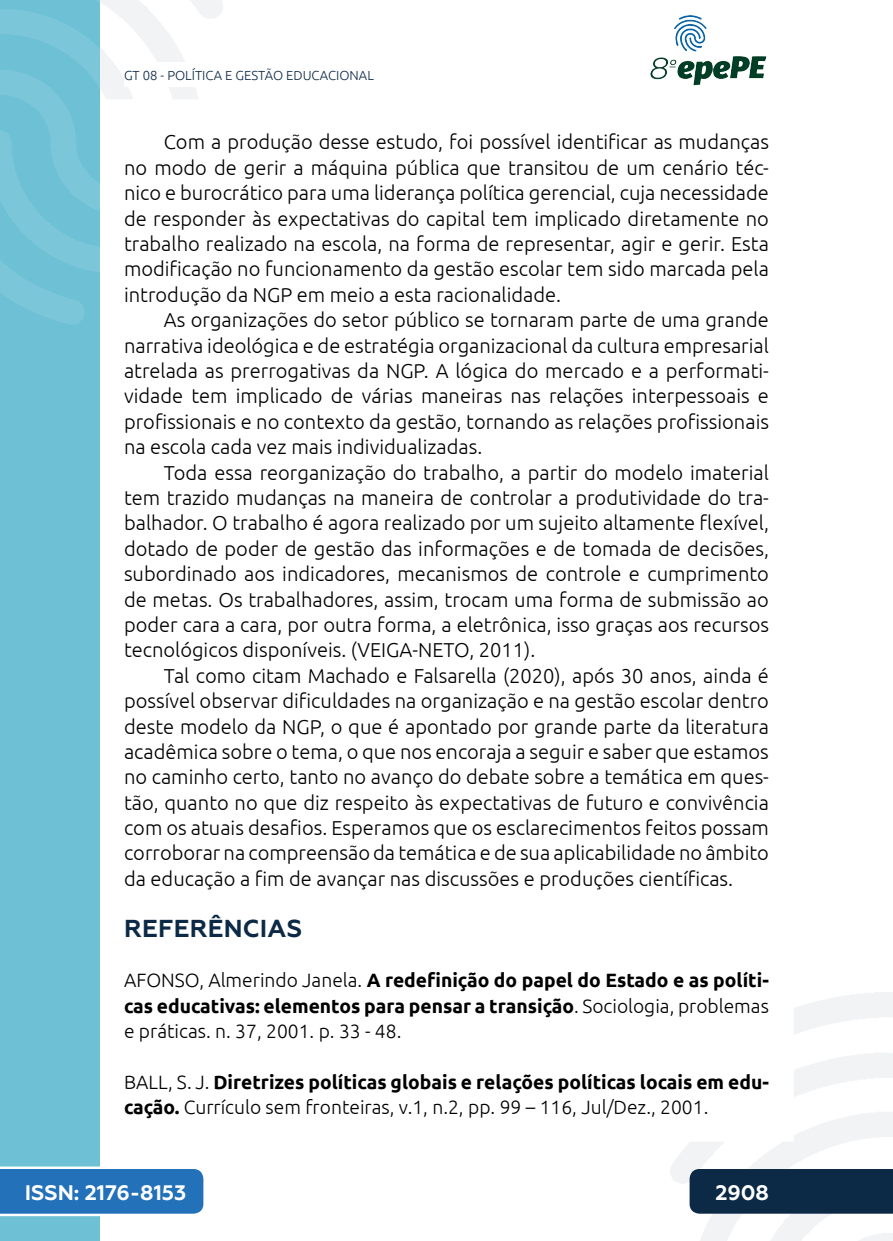
<style>
.page{position:relative;width:893px;height:1241px;background:#fff}
.page>*{position:absolute;margin:0;border:0;box-sizing:border-box;transform-origin:0 0}
._3_SUBTÍTULO{font:700 24.5px "Geometria";letter-spacing:.01em;color:#0c2a46}
.t1{font:700 21px "Geometria";color:#fff}
._5_CORPO{font:300 20.12px/25.4px "Ubuntu";color:#000;text-align:justify}
._11_REFERENCIAS{font:700 19.25px/25.4px "Ubuntu";color:#000;text-align:justify}
._11_REFERENCIAS-2{font:300 19.25px/25.4px "Ubuntu";color:#000}
.t2{font:300 13.12px "Ubuntu";color:#0c2a46}
.s1{font-weight:300}
.s2{font-weight:700}
</style>
<div class="page">
<svg style="left:670px;top:992px;width:223px;height:248px"></svg>
<svg style="left:99px;top:0;width:124px;height:324px"></svg>
<img style="left:650px;top:15px;width:117px;height:71px">
<div style="left:0;top:0;width:99px;height:1240px;background:#6ec0d5"></div>
<svg style="left:0;top:0;width:99px;height:325px"></svg>
<svg style="left:0;top:1166px;width:203px;height:49px;background:#367dbf"></svg>
<div style="left:690px;top:1168px;width:203px;height:45px;background:#0c2a46"></div>
<div style="left:124px;top:62px;width:516px;height:25px;background:#fff"></div>
<p class="t2" style="left:124px;top:67px;width:251px">GT 08 - POLÍTICA E GESTÃO EDUCACIONAL</p>
<p class="_5_CORPO" style="left:124px;top:129px;width:646px;text-indent:40px">Com a produção desse estudo, foi possível identificar as mudanças no modo de gerir a máquina pública que transitou de um cenário téc&shy;nico e burocrático para uma liderança política gerencial, cuja necessidade de responder às expectativas do capital tem implicado diretamente no trabalho realizado na escola, na forma de representar, agir e gerir. Esta modificação no funcionamento da gestão escolar tem sido marcada pela introdução da NGP em meio a esta racionalidade.</p>
<p class="_5_CORPO" style="left:124px;top:307px;width:646px;text-indent:40px">As organizações do setor público se tornaram parte de uma grande narrativa ideológica e de estratégia organizacional da cultura empresarial atrelada as prerrogativas da NGP. A lógica do mercado e a performati&shy;vidade tem implicado de várias maneiras nas relações interpessoais e profissionais e no contexto da gestão, tornando as relações profissionais na escola cada vez mais individualizadas.</p>
<p class="_5_CORPO" style="left:124px;top:459px;width:646px;text-indent:40px">Toda essa reorganização do trabalho, a partir do modelo imaterial tem trazido mudanças na maneira de controlar a produtividade do tra&shy;balhador. O trabalho é agora realizado por um sujeito altamente flexível, dotado de poder de gestão das informações e de tomada de decisões, subordinado aos indicadores, mecanismos de controle e cumprimento de metas. Os trabalhadores, assim, trocam uma forma de submissão ao poder cara a cara, por outra forma, a eletrônica, isso graças aos recursos tecnológicos disponíveis. (VEIGA-NETO, 2011).</p>
<p class="_5_CORPO" style="left:124px;top:662px;width:646px;text-indent:40px">Tal como citam Machado e Falsarella (2020), após 30 anos, ainda é possível observar dificuldades na organização e na gestão escolar dentro deste modelo da NGP, o que é apontado por grande parte da literatura acadêmica sobre o tema, o que nos encoraja a seguir e saber que estamos no caminho certo, tanto no avanço do debate sobre a temática em ques&shy;tão, quanto no que diz respeito às expectativas de futuro e convivência com os atuais desafios. Esperamos que os esclarecimentos feitos possam corroborar na compreensão da temática e de sua aplicabilidade no âmbito da educação a fim de avançar nas discussões e produções científicas.</p>
<p class="_3_SUBTÍTULO" style="left:124px;top:913px;width:179px">REFERÊNCIAS</p>
<p class="_11_REFERENCIAS" style="left:124px;top:967px;width:646px"><span class="s1">AFONSO, Almerindo Janela.</span> A redefinição do papel do Estado e as políti&shy;cas educativas: elementos para pensar a transição<span class="s1">. Sociologia, problemas e práticas. n. 37, 2001. p. 33 - 48.</span></p>
<p class="_11_REFERENCIAS-2" style="left:124px;top:1068px;width:646px">BALL, S. J. <span class="s2">Diretrizes políticas globais e relações políticas locais em edu&shy;cação.</span> Currículo sem fronteiras, v.1, n.2, pp. 99 – 116, Jul/Dez., 2001.</p>
<p class="t1" style="left:25px;top:1179px;width:163px">ISSN: 2176-8153</p>
<p class="t1" style="left:715px;top:1179px;width:55px">2908</p>
</div>
